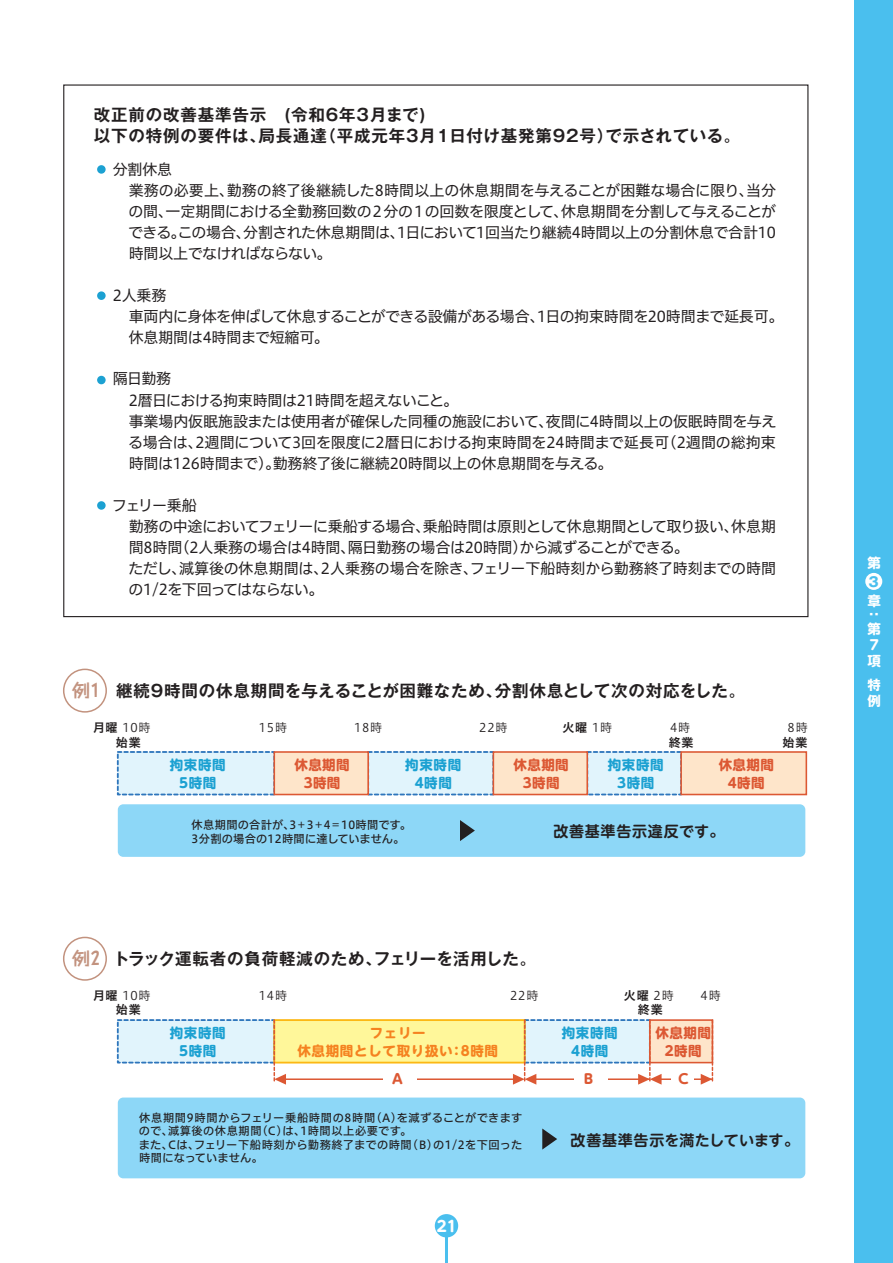
<style>
.page{position:relative;width:893px;height:1263px;background:#fff}
.page>*{position:absolute;margin:0;border:0;box-sizing:border-box;transform-origin:0 0}
.t1{font:700 16.5px/21px "Gothic MB101 Pr 5 De";letter-spacing:.05em;color:#231f20}
.t2{font:700 16.5px "Gothic MB101 Pr 5 De";letter-spacing:.03em;color:#231f20}
.t3{font:15px/21px "Hiragino UD Sans F Std W4";letter-spacing:-.02em;color:#231f20}
.t4{font:700 15px "UD Shin M Go Pro De";letter-spacing:.015em;color:#231f20}
.t5{font:700 15px "UD Shin M Go Pro De";letter-spacing:.05em;color:#231f20}
.t6{font:700 15px "UD Shin M Go Pro";color:#fff}
.t7{font:700 13.5px/18px "UD Shin M Go Pro";letter-spacing:.05em;color:#1ca1d2;text-align:center}
.t8{font:700 13.5px/18px "UD Shin M Go Pro";letter-spacing:.03em;color:#dc5833;text-align:center}
.t9{font:700 13.5px/18px "UD Shin M Go Pro";letter-spacing:.05em;color:#f58220;text-align:center}
.t10{font:700 13.5px/16.2px "UD Shin M Go Pro";color:#fff}
.t11{font:700 13.5px/16.2px "Gothic MB101 Pr 5";color:#fff}
.t12{font:700 13.5px "Gothic MB101 Pr 5";color:#4abfee}
.t13{font:12px "Hiragino UD Sans F Std W3";letter-spacing:.07em;color:#231f20}
.t14{font:12px "Hiragino UD Sans F Std W6";letter-spacing:.07em;color:#231f20}
.t15{font:11.25px/13.5px "Hiragino UD Sans F Std W5";letter-spacing:.03em;color:#231f20}
.s1{font-family:"Taka Hand Std";font-size:18px;color:#c2927e}
.s2{font-family:"Hiragino UD Sans F Std W6"}
.s3{font-family:"Hiragino UD Sans F Std W3"}
</style>
<div class="page">
<div style="left:855px;top:0;width:38px;height:1263px;background:#4abfee"></div>
<div style="left:63px;top:669px;width:44px;height:44px;border:2px solid #c2927e;border-radius:50%"></div>
<div style="left:63px;top:937px;width:44px;height:44px;border:2px solid #c2927e;border-radius:50%"></div>
<div style="left:63px;top:84px;width:745px;height:533px;background:#fff;border:1px solid #231f20"></div>
<div style="left:97px;top:165px;width:9px;height:9px;background:#1ca1d2;border-radius:50%"></div>
<div style="left:97px;top:291px;width:9px;height:9px;background:#1ca1d2;border-radius:50%"></div>
<div style="left:97px;top:376px;width:9px;height:8px;background:#1ca1d2;border-radius:50%"></div>
<div style="left:97px;top:501px;width:9px;height:9px;background:#1ca1d2;border-radius:50%"></div>
<div style="left:587px;top:752px;width:94px;height:42px;background:#e1f4fc"></div>
<div style="left:586px;top:751px;width:96px;height:44px;border:2px dashed #2e76bc"></div>
<div style="left:118px;top:752px;width:156px;height:42px;background:#e1f4fc"></div>
<div style="left:117px;top:751px;width:158px;height:44px;border:2px dashed #2e76bc"></div>
<div style="left:368px;top:752px;width:125px;height:42px;background:#e1f4fc"></div>
<div style="left:367px;top:751px;width:127px;height:44px;border:2px dashed #2e76bc"></div>
<div style="left:681px;top:752px;width:125px;height:42px;background:#fee5ca"></div>
<div style="left:680px;top:751px;width:127px;height:44px;border:2px solid #dc5833"></div>
<div style="left:273px;top:751px;width:96px;height:44px;background:#fee5ca;border:2px solid #dc5833"></div>
<div style="left:493px;top:751px;width:95px;height:44px;background:#fee5ca;border:2px solid #dc5833"></div>
<div style="left:118px;top:804px;width:687px;height:53px;background:#8dd7f7;border-radius:5px"></div>
<svg style="left:460px;top:820px;width:15px;height:21px"></svg>
<div style="left:118px;top:1020px;width:156px;height:42px;background:#e1f4fc"></div>
<div style="left:117px;top:1019px;width:158px;height:44px;border:2px dashed #2e76bc"></div>
<div style="left:525px;top:1020px;width:125px;height:42px;background:#e1f4fc"></div>
<div style="left:524px;top:1019px;width:127px;height:44px;border:2px dashed #2e76bc"></div>
<div style="left:274px;top:1020px;width:251px;height:42px;background:#fff79a"></div>
<div style="left:273px;top:1019px;width:253px;height:44px;border:2px solid #fcb814"></div>
<div style="left:650px;top:1020px;width:62px;height:42px;background:#fee5ca"></div>
<div style="left:649px;top:1019px;width:64px;height:44px;border:2px solid #dc5833"></div>
<div style="left:118px;top:1097px;width:687px;height:81px;background:#8dd7f7;border-radius:5px"></div>
<svg style="left:542px;top:1128px;width:15px;height:21px"></svg>
<hr style="left:283px;top:1078px;width:233px;height:2px;background:#dc5833">
<svg style="left:274px;top:1020px;width:12px;height:64px"></svg>
<div style="left:384px;top:1070px;width:33px;height:21px;background:#fff"></div>
<hr style="left:533px;top:1078px;width:117px;height:2px;background:#dc5833">
<svg style="left:513px;top:1020px;width:23px;height:64px"></svg>
<div style="left:575px;top:1070px;width:33px;height:21px;background:#fff"></div>
<hr style="left:658px;top:1078px;width:54px;height:2px;background:#dc5833">
<svg style="left:701px;top:1020px;width:12px;height:64px"></svg>
<svg style="left:638px;top:1020px;width:24px;height:64px"></svg>
<div style="left:671px;top:1070px;width:23px;height:21px;background:#fff"></div>
<div style="left:435px;top:1214px;width:23px;height:23px;background:#4abfee;border-radius:50%"></div>
<hr style="left:445px;top:1235px;width:3px;height:28px;background:#4abfee">
<div style="left:865px;top:573px;width:17px;height:17px;background:#fff;border-radius:50%"></div>
<p class="t1" style="left:94px;top:103px;width:648px">改正前の改善基準告示　(令和6年3月まで)<br>以下の特例の要件は、局長通達（平成元年３月１日付け基発第92号）で示されている。</p>
<p class="t3" style="left:113px;top:158px;width:61px">分割休息</p>
<p class="t3" style="left:128px;top:179px;width:649px;text-align:justify">業務の必要上、勤務の終了後継続した8時間以上の休息期間を与えることが困難な場合に限り、当分の間、一定期間における全勤務回数の２分の１の回数を限度として、休息期間を分割して与えることができる。この場合、分割された休息期間は、1日において1回当たり継続4時間以上の分割休息で合計10時間以上でなければならない。</p>
<p class="t3" style="left:113px;top:284px;width:55px">2人乗務</p>
<p class="t3" style="left:129px;top:305px;width:656px">車両内に身体を伸ばして休息することができる設備がある場合、1日の拘束時間を20時間まで延長可。休息期間は4時間まで短縮可。</p>
<p class="t3" style="left:113px;top:367px;width:60px">隔日勤務</p>
<p class="t3" style="left:128px;top:389px;width:650px">2暦日における拘束時間は21時間を超えないこと。<br>事業場内仮眠施設または使用者が確保した同種の施設において、夜間に4時間以上の仮眠時間を与える場合は、2週間について3回を限度に2暦日における拘束時間を24時間まで延長可(2週間の総拘束時間は126時間まで)。勤務終了後に継続20時間以上の休息期間を与える。</p>
<p class="t3" style="left:112px;top:494px;width:86px">フェリー乗船</p>
<p class="t3" style="left:128px;top:515px;width:649px">勤務の中途においてフェリーに乗船する場合、乗船時間は原則として休息期間として取り扱い、休息期間8時間(2人乗務の場合は4時間、隔日勤務の場合は20時間)から減ずることができる。<br>ただし、減算後の休息期間は、2人乗務の場合を除き、フェリー下船時刻から勤務終了時刻までの時間の1/2を下回ってはならない。</p>
<p class="t1" style="left:72px;top:679px;width:674px"><span class="s1">例1</span> 継続9時間の休息期間を与えることが困難なため、分割休息として次の対応をした。</p>
<p class="t13" style="left:93px;top:718px;width:59px"><span class="s2">月曜</span> 10時</p>
<p class="t13" style="left:259px;top:718px;width:30px">15時</p>
<p class="t13" style="left:354px;top:718px;width:30px">18時</p>
<p class="t13" style="left:479px;top:718px;width:30px">22時</p>
<p class="t14" style="left:562px;top:718px;width:51px">火曜 <span class="s3">1時</span></p>
<p class="t13" style="left:670px;top:718px;width:22px">4時</p>
<p class="t13" style="left:787px;top:718px;width:22px">8時</p>
<p class="t14" style="left:116px;top:733px;width:26px">始業</p>
<p class="t14" style="left:669px;top:733px;width:26px">終業</p>
<p class="t7" style="left:170px;top:755px;width:58px">拘束時間<br>5時間</p>
<p class="t7" style="left:405px;top:755px;width:58px">拘束時間<br>4時間</p>
<p class="t8" style="left:719px;top:755px;width:57px">休息期間<br>4時間</p>
<p class="t8" style="left:294px;top:755px;width:57px">休息期間<br>3時間</p>
<p class="t8" style="left:513px;top:755px;width:57px">休息期間<br>3時間</p>
<p class="t5" style="left:553px;top:819px;width:173px">改善基準告示違反です。</p>
<p class="t7" style="left:608px;top:755px;width:58px">拘束時間<br>3時間</p>
<p class="t15" style="left:192px;top:818px;width:221px">休息期間の合計が、3＋3＋4＝10時間です。<br>3分割の場合の12時間に達していません。</p>
<p class="t14" style="left:782px;top:733px;width:26px">始業</p>
<p class="t2" style="left:72px;top:945px;width:466px"><span class="s1">例2</span> トラック運転者の負荷軽減のため、フェリーを活用した。</p>
<p class="t13" style="left:93px;top:986px;width:59px"><span class="s2">月曜</span> 10時</p>
<p class="t13" style="left:259px;top:986px;width:30px">14時</p>
<p class="t13" style="left:510px;top:986px;width:30px">22時</p>
<p class="t14" style="left:624px;top:986px;width:51px">火曜 <span class="s3">2時</span></p>
<p class="t13" style="left:700px;top:986px;width:22px">4時</p>
<p class="t14" style="left:116px;top:1000px;width:26px">始業</p>
<p class="t14" style="left:638px;top:1000px;width:26px">終業</p>
<p class="t9" style="left:297px;top:1023px;width:202px">フェリー<br>休息期間として取り扱い：8時間</p>
<p class="t8" style="left:656px;top:1023px;width:57px">休息期間<br>2時間</p>
<p class="t7" style="left:170px;top:1023px;width:58px">拘束時間<br>5時間</p>
<p class="t7" style="left:562px;top:1023px;width:58px">拘束時間<br>4時間</p>
<p class="t8" style="left:392px;top:1069px;width:12px">A</p>
<p class="t8" style="left:584px;top:1069px;width:11px">B</p>
<p class="t8" style="left:678px;top:1069px;width:12px">C</p>
<p class="t15" style="left:139px;top:1110px;width:385px">休息期間9時間からフェリー乗船時間の8時間(A)を減ずることができますので、減算後の休息期間(C)は、1時間以上必要です。<br>また、Cは、フェリー下船時刻から勤務終了までの時間(B)の1/2を下回った時間になっていません。</p>
<p class="t6" style="left:437px;top:1214px;width:21px">21</p>
<p class="t4" style="left:571px;top:1128px;width:230px">改善基準告示を満たしています。</p>
<p class="t10" style="left:867px;top:554px;width:15px">第</p>
<p class="t10" style="left:867px;top:592px;width:15px">章</p>
<p class="t11" style="left:884px;top:612px;width:6px;rotate:90deg">:</p>
<p class="t10" style="left:867px;top:620px;width:15px">第<br>7項</p>
<p class="t11" style="left:867px;top:675px;width:15px">特例</p>
<p class="t12" style="left:869px;top:570px;width:12px">3</p>
</div>
